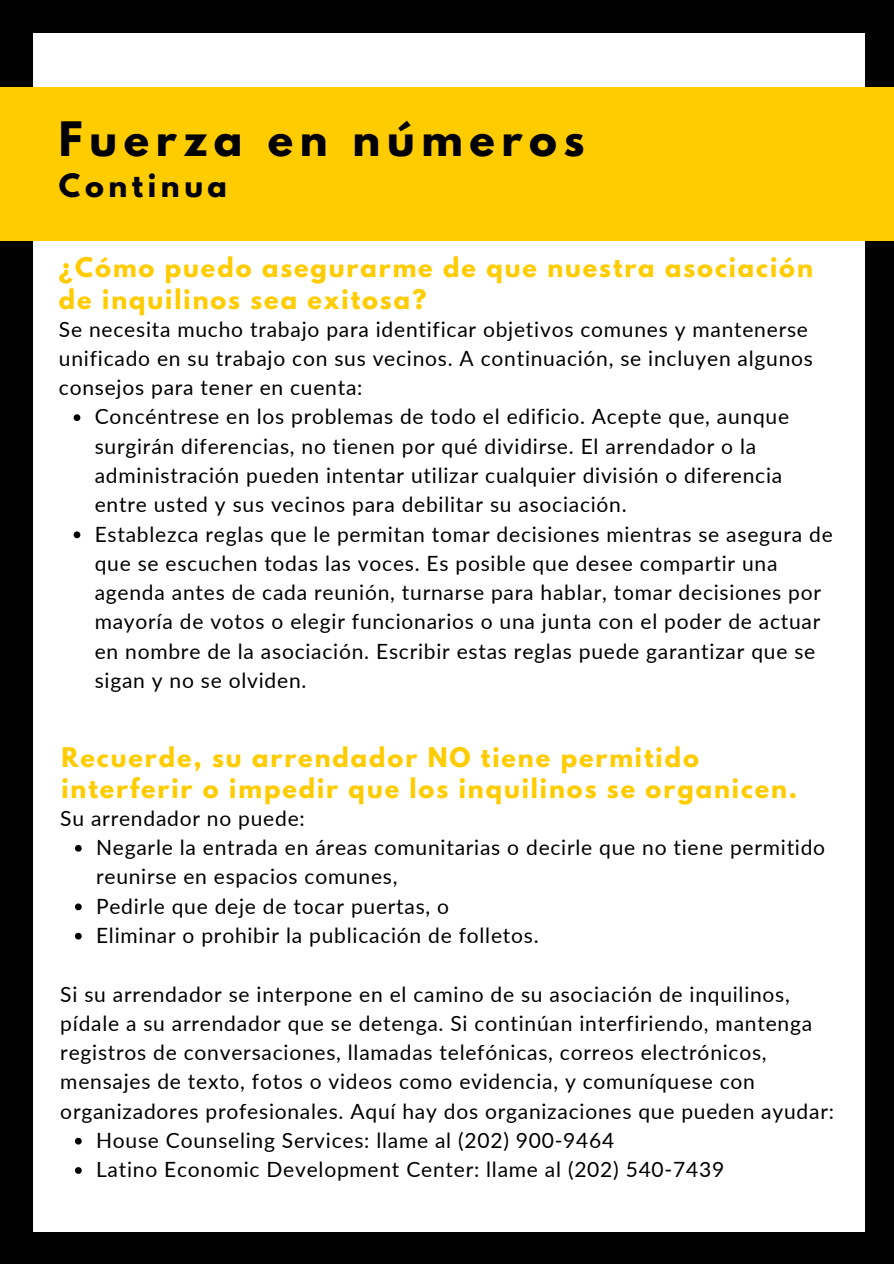
<style>
.page{position:relative;width:894px;height:1264px;background:#fff}
.page>*{position:absolute;margin:0;border:0;box-sizing:border-box;transform-origin:0 0}
.t1{font:700 42px "League Spartan";letter-spacing:.16em;color:#000}
.t2{font:700 28.5px "League Spartan";letter-spacing:.16em;color:#000}
.t3{font:700 24px/31.5px "League Spartan";letter-spacing:.08em;color:#fc0}
.t4{font:21px/29.2px "Lato";letter-spacing:.035em;color:#000}
</style>
<div class="page">
<div style="left:0;top:0;width:893px;height:1263px;background:#000"></div>
<div style="left:34px;top:33px;width:830px;height:1198px;background:#fff"></div>
<div style="left:0;top:87px;width:893px;height:154px;background:#fc0"></div>
<svg style="left:75px;top:845px;width:7px;height:6px"></svg>
<svg style="left:75px;top:903px;width:7px;height:7px"></svg>
<svg style="left:75px;top:932px;width:7px;height:7px"></svg>
<svg style="left:75px;top:1137px;width:7px;height:7px"></svg>
<svg style="left:75px;top:1167px;width:7px;height:6px"></svg>
<svg style="left:74px;top:414px;width:6px;height:7px"></svg>
<svg style="left:74px;top:531px;width:6px;height:7px"></svg>
<p class="t1" style="left:59px;top:118px;width:527px">Fuerza en números</p>
<p class="t2" style="left:59px;top:171px;width:170px">Continua</p>
<p class="t3" style="left:59px;top:255px;width:755px">¿Cómo puedo asegurarme de que nuestra asociación de inquilinos sea exitosa?</p>
<p class="t4" style="left:59px;top:314px;width:755px">Se necesita mucho trabajo para identificar objetivos comunes y mantenerse unificado en su trabajo con sus vecinos. A continuación, se incluyen algunos consejos para tener en cuenta:</p>
<p class="t4" style="left:95px;top:401px;width:695px">Concéntrese en los problemas de todo el edificio. Acepte que, aunque surgirán diferencias, no tienen por qué dividirse. El arrendador o la administración pueden intentar utilizar cualquier división o diferencia entre usted y sus vecinos para debilitar su asociación.</p>
<p class="t4" style="left:95px;top:519px;width:739px">Establezca reglas que le permitan tomar decisiones mientras se asegura de que se escuchen todas las voces. Es posible que desee compartir una agenda antes de cada reunión, turnarse para hablar, tomar decisiones por mayoría de votos o elegir funcionarios o una junta con el poder de actuar en nombre de la asociación. Escribir estas reglas puede garantizar que se sigan y no se olviden.</p>
<p class="t3" style="left:61px;top:744px;width:737px">Recuerde, su arrendador NO tiene permitido interferir o impedir que los inquilinos se organicen.</p>
<p class="t4" style="left:96px;top:832px;width:730px">Negarle la entrada en áreas comunitarias o decirle que no tiene permitido reunirse en espacios comunes,</p>
<p class="t4" style="left:96px;top:890px;width:354px">Pedirle que deje de tocar puertas, o</p>
<p class="t4" style="left:96px;top:920px;width:444px">Eliminar o prohibir la publicación de folletos.</p>
<p class="t4" style="left:60px;top:803px;width:246px">Su arrendador no puede:</p>
<p class="t4" style="left:60px;top:978px;width:775px">Si su arrendador se interpone en el camino de su asociación de inquilinos, pídale a su arrendador que se detenga. Si continúan interfiriendo, mantenga registros de conversaciones, llamadas telefónicas, correos electrónicos, mensajes de texto, fotos o videos como evidencia, y comuníquese con organizadores profesionales. Aquí hay dos organizaciones que pueden ayudar:</p>
<p class="t4" style="left:96px;top:1125px;width:519px">House Counseling Services: llame al (202) 900-9464</p>
<p class="t4" style="left:96px;top:1154px;width:629px">Latino Economic Development Center: llame al (202) 540-7439</p>
</div>
